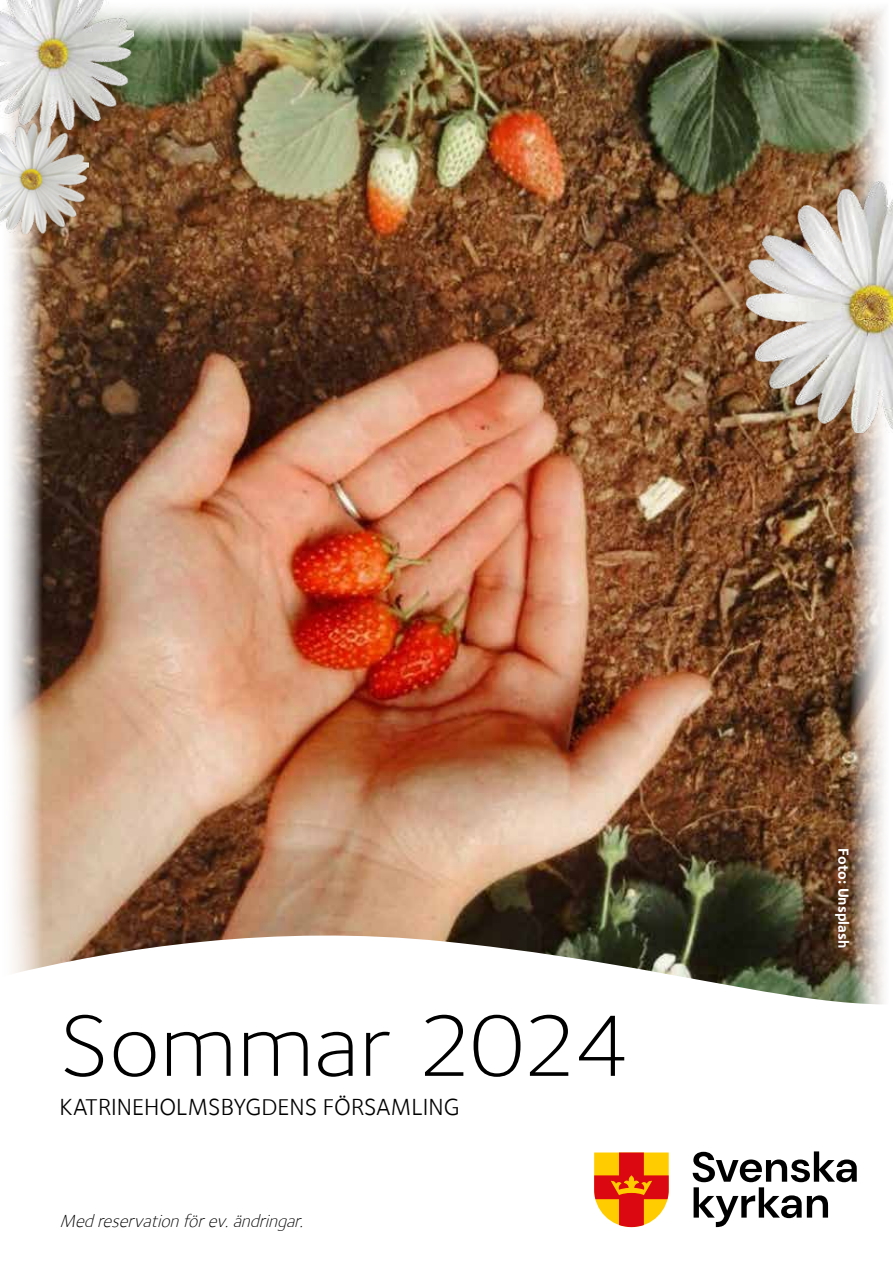
<style>
.page{position:relative;width:893px;height:1263px;background:#fff}
.page>*{position:absolute;margin:0;border:0;box-sizing:border-box;transform-origin:0 0}
.t1{font:300 90px "Foundry Sterling";color:#000;scale:1.1 1}
.t2{font:24px "Foundry Sterling";color:#000}
.t3{font:italic 300 18px "Foundry Sterling";color:#000}
.t4{font:700 15px "Foundry Sterling";color:#fff}
</style>
<div class="page">
<img style="left:9px;top:8px;width:875px;height:899px">
<svg style="left:12px;top:907px;width:872px;height:321px"></svg>
<svg style="left:594px;top:1152px;width:75px;height:75px;background:#ed7425"></svg>
<svg style="left:693px;top:1151px;width:164px;height:76px"></svg>
<img style="left:0;top:0;width:134px;height:130px">
<img style="left:746px;top:182px;width:147px;height:250px">
<img style="left:0;top:124px;width:88px;height:109px">
<h1 class="t1" style="left:60px;top:994px;width:521px">Sommar 2024</h1>
<h2 class="t2" style="left:60px;top:1093px;width:401px">KATRINEHOLMSBYGDENS FÖRSAMLING</h2>
<p class="t3" style="left:60px;top:1211px;width:250px">Medreservationförev.ändringar.</p>
<p class="t4" style="left:852px;top:848px;width:101px;rotate:90deg">Foto: Unsplash</p>
</div>
